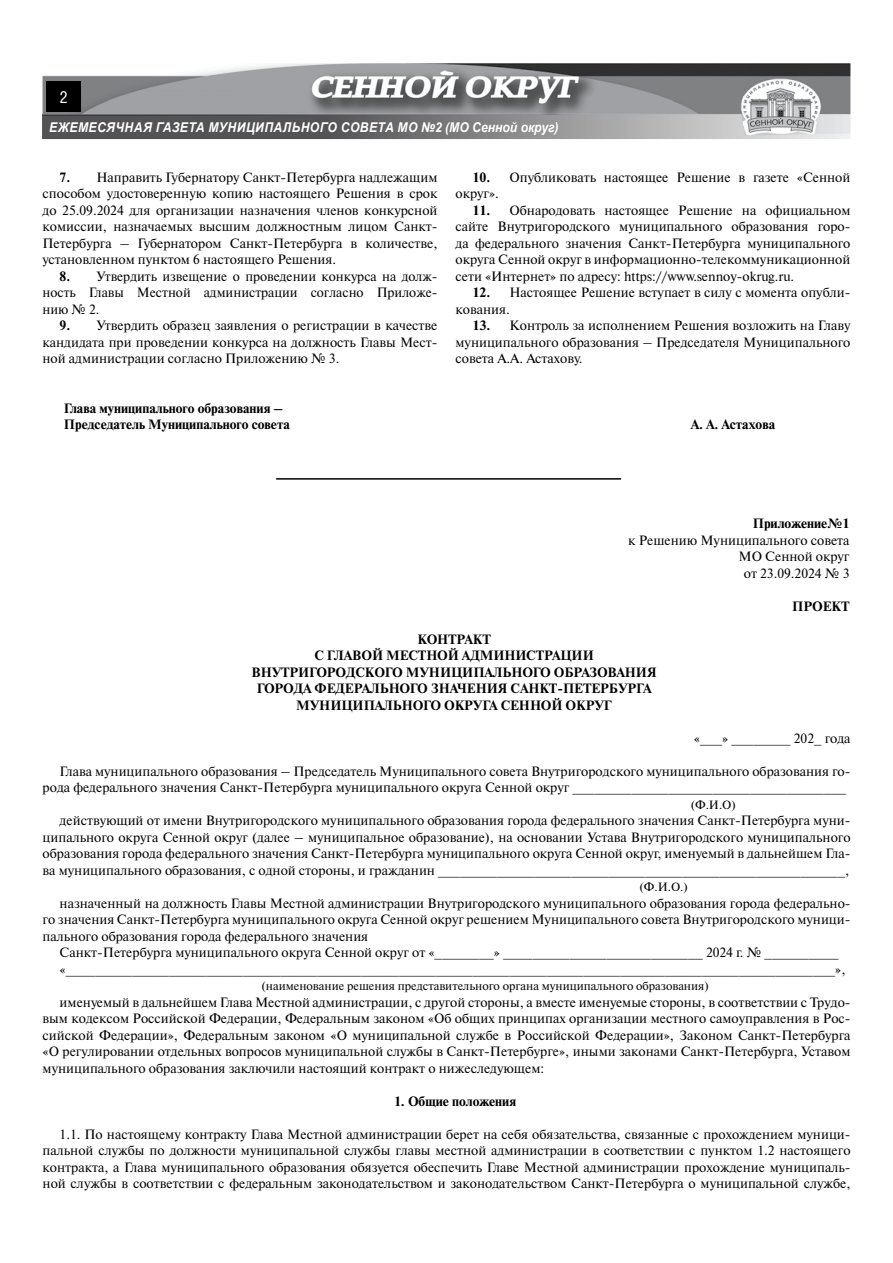
<style>
.page{position:relative;width:893px;height:1263px;background:#fff}
.page>*{position:absolute;margin:0;border:0;box-sizing:border-box;transform-origin:0 0}
.t1{font:16.5px "Helios Cond";color:#fff}
.t2{font:13.5px/16.5px "Newton C";color:#000;text-align:justify}
.t3{font:700 13.5px/16.5px "Newton C";color:#000}
.t4{font:italic 700 13.5px "Arial";letter-spacing:.035em;color:#fff;scale:.9 1}
.t5{font:12px "Newton C";color:#000}
.s1{font-weight:700}
</style>
<div class="page">
<svg style="left:42px;top:114px;width:809px;height:25px"></svg>
<img style="left:43px;top:63px;width:807px;height:72px">
<div style="left:46px;top:81px;width:35px;height:30px;background:#000"></div>
<hr style="left:276px;top:478px;width:345px;height:2px;background:#000">
<p class="t1" style="left:60px;top:87px;width:9px">2</p>
<p class="t4" style="left:49px;top:119px;width:567px">Ежемесячная газета Муниципального совета МО №2 (МО Сенной округ)</p>
<p class="t2" style="left:43px;top:169px;width:396px;text-indent:17px"><span class="s1">7.</span> Направить Губернатору Санкт-Петербурга надлежащим способом удостоверенную копию настоящего Решения в срок до 25.09.2024 для организации назначения членов конкурсной комиссии, назначаемых высшим должностным лицом Санкт-Петербурга – Губернатором Санкт-Петербурга в количестве, установленном пунктом 6 настоящего Решения.</p>
<p class="t2" style="left:43px;top:268px;width:396px;text-indent:17px"><span class="s1">8.</span> Утвердить извещение о проведении конкурса на долж&shy;ность Главы Местной администрации согласно Приложе&shy;нию № 2.</p>
<p class="t2" style="left:43px;top:317px;width:396px;text-indent:17px"><span class="s1">9.</span> Утвердить образец заявления о регистрации в качестве кандидата при проведении конкурса на должность Главы Мест&shy;ной администрации согласно Приложению № 3.</p>
<p class="t3" style="left:64px;top:400px;width:228px">Глава муниципального образования –<br>Председатель Муниципального совета</p>
<p class="t2" style="left:455px;top:169px;width:396px;text-indent:17px"><span class="s1">10.</span> Опубликовать настоящее Решение в газете «Сенной округ».</p>
<p class="t2" style="left:455px;top:202px;width:396px;text-indent:17px"><span class="s1">11.</span> Обнародовать настоящее Решение на официальном сайте Внутригородского муниципального образования горо&shy;да федерального значения Санкт-Петербурга муниципального округа Сенной округ в информационно-телекоммуникационной сети «Интернет» по адресу: https://www.sennoy-okrug.ru.</p>
<p class="t2" style="left:455px;top:284px;width:396px;text-indent:17px"><span class="s1">12.</span> Настоящее Решение вступает в силу с момента опубли&shy;кования.</p>
<p class="t2" style="left:455px;top:317px;width:396px;text-indent:17px"><span class="s1">13.</span> Контроль за исполнением Решения возложить на Главу муниципального образования – Председателя Муниципального совета А.А. Астахову.</p>
<p class="t3" style="left:691px;top:416px;width:86px">А. А. Астахова</p>
<p class="t3" style="left:753px;top:515px;width:98px">Приложение№1</p>
<p class="t2" style="left:628px;top:532px;width:223px;text-align:right">к Решению Муниципального совета<br>МО Сенной округ<br>от 23.09.2024 № 3</p>
<p class="t3" style="left:792px;top:598px;width:59px">ПРОЕКТ</p>
<p class="t3" style="left:251px;top:631px;width:407px;text-align:center">КОНТРАКТ<br>С ГЛАВОЙ МЕСТНОЙ АДМИНИСТРАЦИИ ВНУТРИГОРОДСКОГО МУНИЦИПАЛЬНОГО ОБРАЗОВАНИЯ ГОРОДА ФЕДЕРАЛЬНОГО ЗНАЧЕНИЯ САНКТ-ПЕТЕРБУРГА МУНИЦИПАЛЬНОГО ОКРУГА СЕННОЙ ОКРУГ</p>
<p class="t2" style="left:694px;top:730px;width:158px">«___» ________ 202_ года</p>
<p class="t2" style="left:43px;top:763px;width:809px;text-indent:17px">Глава муниципального образования – Председатель Муниципального совета Внутригородского муниципального образования го&shy;рода федерального значения Санкт-Петербурга муниципального округа Сенной округ _____________________________________</p>
<p class="t5" style="left:691px;top:798px;width:47px">(Ф.И.О)</p>
<p class="t2" style="left:43px;top:812px;width:809px;text-indent:17px">действующий от имени Внутригородского муниципального образования города федерального значения Санкт-Петербурга муни&shy;ципального округа Сенной округ (далее – муниципальное образование), на основании Устава Внутригородского муниципального образования города федерального значения Санкт-Петербурга муниципального округа Сенной округ, именуемый в дальнейшем Гла&shy;ва муниципального образования, с одной стороны, и гражданин _______________________________________________________,</p>
<p class="t5" style="left:639px;top:881px;width:50px">(Ф.И.О.)</p>
<p class="t2" style="left:43px;top:895px;width:809px;text-indent:17px">назначенный на должность Главы Местной администрации Внутригородского муниципального образования города федерально&shy;го значения Санкт-Петербурга муниципального округа Сенной округ решением Муниципального совета Внутригородского муници&shy;пального образования города федерального значения</p>
<p class="t2" style="left:60px;top:944px;width:787px">Санкт-Петербурга муниципального округа Сенной округ от «________» ___________________________ 2024 г. № __________ «________________________________________________________________________________________________________»,</p>
<p class="t5" style="left:261px;top:980px;width:449px">(наименование решения представительного органа муниципального образования)</p>
<p class="t2" style="left:43px;top:994px;width:809px;text-indent:17px">именуемый в дальнейшем Глава Местной администрации, с другой стороны, а вместе именуемые стороны, в соответствии с Трудо&shy;вым кодексом Российской Федерации, Федеральным законом «Об общих принципах организации местного самоуправления в Рос&shy;сийской Федерации», Федеральным законом «О муниципальной службе в Российской Федерации», Законом Санкт-Петербурга «О регулировании отдельных вопросов муниципальной службы в Санкт-Петербурге», иными законами Санкт-Петербурга, Уставом муниципального образования заключили настоящий контракт о нижеследующем:</p>
<p class="t3" style="left:394px;top:1093px;width:124px">1. Общие положения</p>
<p class="t2" style="left:43px;top:1126px;width:809px;text-indent:17px">1.1. По настоящему контракту Глава Местной администрации берет на себя обязательства, связанные с прохождением муници&shy;пальной службы по должности муниципальной службы главы местной администрации в соответствии с пунктом 1.2 настоящего контракта, а Глава муниципального образования обязуется обеспечить Главе Местной администрации прохождение муниципаль&shy;ной службы в соответствии с федеральным законодательством и законодательством Санкт-Петербурга о муниципальной службе,</p>
</div>
